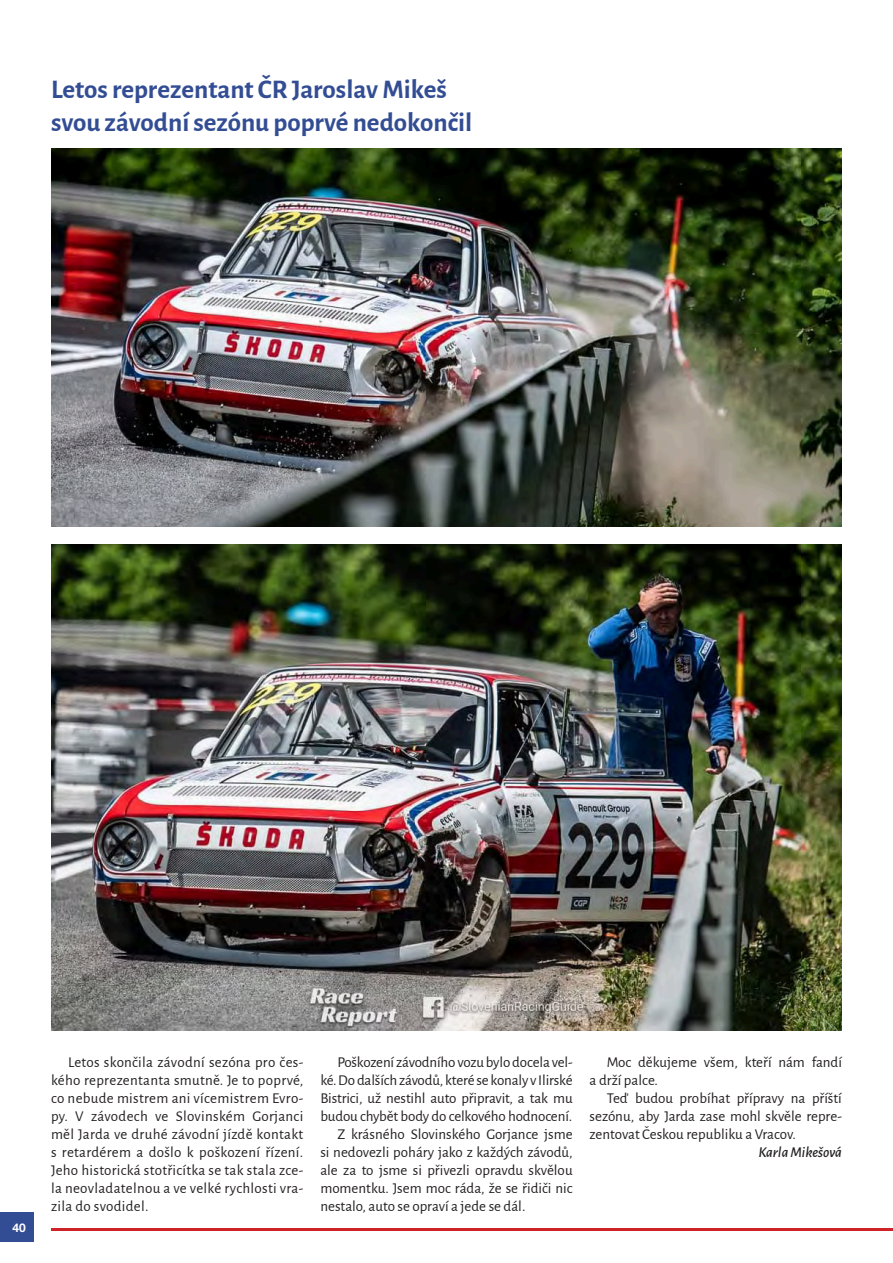
<style>
.page{position:relative;width:893px;height:1263px;background:#fff}
.page>*{position:absolute;margin:0;border:0;box-sizing:border-box;transform-origin:0 0}
.Nadpis__18_b_modrý_č{font:700 27px/32.4px "Alegreya Sans";color:#334d94}
.základní_text{font:15px/18px "Alegreya Sans";color:#231f20;text-align:justify}
.podpis{font:italic 500 15px "Alegreya Sans";color:#231f20}
.t1{font:700 12px "Helvetica Neue LT Pro";color:#fff}
</style>
<div class="page">
<div style="left:0;top:1212px;width:34px;height:30px;background:#334d94"></div>
<hr style="left:51px;top:1229px;width:842px;height:2px;background:#cf2229">
<img style="left:51px;top:149px;width:791px;height:378px">
<img style="left:51px;top:545px;width:791px;height:486px">
<hr style="left:891px;top:77px;width:2px;height:54px;background:#9fa0a3">
<p class="Nadpis__18_b_modrý_č" style="left:51px;top:71px;width:423px">Letos reprezentant ČR Jaroslav Mikeš svou závodní sezónu poprvé nedokončil</p>
<p class="t1" style="left:12px;top:1220px;width:15px">40</p>
<p class="základní_text" style="left:51px;top:1052px;width:254px;text-indent:17px">Letos skončila závodní sezóna pro čes&shy;kého reprezentanta smutně. Je to poprvé, co nebude mistrem ani vícemistrem Evro&shy;py. V závodech ve Slovinském Gorjanci měl Jarda ve druhé závodní jízdě kontakt s retardérem a došlo k poškození řízení.<br>Jeho historická stotřicítka se tak stala zce&shy;la neovladatelnou a ve velké rychlosti vra&shy;zila do svodidel.</p>
<p class="základní_text" style="left:320px;top:1052px;width:254px;text-indent:17px">Poškození závodníhovozubylodocela vel&shy;ké.Do dalšíchzávodů, které se konaly v Ilirské Bistrici, už nestihl auto připravit, a tak mu budou chybět body do celkového hodnocení.</p>
<p class="základní_text" style="left:320px;top:1124px;width:254px;text-indent:17px">Z krásného Slovinského Gorjance jsme si nedovezli poháry jako z každých závodů, ale za to jsme si přivezli opravdu skvělou momentku. Jsem moc ráda, že se řidiči nic nestalo, auto se opraví a jede se dál.</p>
<p class="základní_text" style="left:590px;top:1052px;width:254px;text-indent:17px">Moc děkujeme všem, kteří nám fandí a drží palce.</p>
<p class="základní_text" style="left:590px;top:1088px;width:254px;text-indent:17px">Teď budou probíhat přípravy na příští sezónu, aby Jarda zase mohl skvěle repre&shy;zentovat Českou republiku a Vracov.</p>
<p class="podpis" style="left:758px;top:1141px;width:85px">Karla Mikešová</p>
</div>
